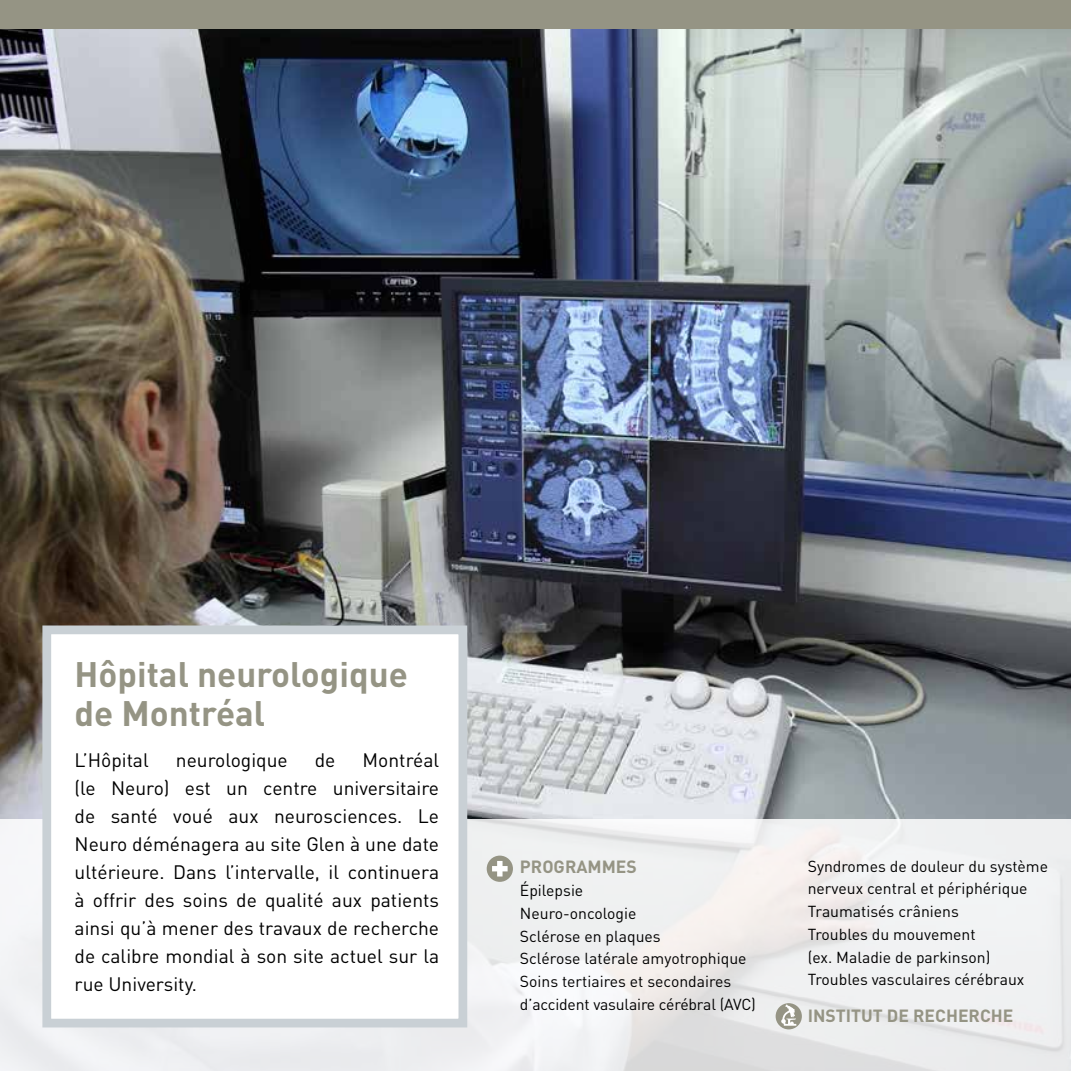
<style>
.page{position:relative;width:1071px;height:1071px;background:#fff}
.page>*{position:absolute;margin:0;border:0;box-sizing:border-box;transform-origin:0 0}
.t1{font:700 35px/38.5px "DIN";color:#959484}
.t2{font:19.25px/28px "DIN";color:#000;text-align:justify}
.t3{font:700 17.5px "DIN";color:#959484}
.t4{font:15.75px/22.8px "DIN";color:#000}
</style>
<div class="page">
<img style="left:0;top:29px;width:1071px;height:790px">
<svg style="left:0;top:819px;width:1071px;height:252px;fill:#eff0f1"></svg>
<div style="left:42px;top:626px;width:425px;height:401px;background:#fff;border:9px solid #c9d0d5"></div>
<div style="left:0;top:0;width:1071px;height:29px;background:#959484"></div>
<div style="left:487px;top:856px;width:26px;height:26px;background:#959484;border-radius:50%"></div>
<svg style="left:492px;top:861px;width:16px;height:16px"></svg>
<div style="left:776px;top:1003px;width:26px;height:26px;background:#959484;border-radius:50%"></div>
<svg style="left:781px;top:1004px;width:15px;height:22px"></svg>
<h1 class="t1" style="left:75px;top:654px;width:335px">HÔPITAL NEUROLOGIQUE<br>DE MONTRÉAL</h1>
<p class="t2" style="left:75px;top:746px;width:366px;text-indent:288px">Montréal (le Neuro) est un centre universitaire de santé voué aux neurosciences. Le Neuro déménagera au site Glen à une date ultérieure. Dans l’intervalle, il continuera à offrir des soins de qualité aux patients ainsi qu’à mener des travaux de recherche de calibre mondial à son site actuel sur la rue University.</p>
<p class="t2" style="left:75px;top:746px;width:76px">L’Hôpital</p>
<p class="t2" style="left:176px;top:746px;width:113px">neurologique</p>
<p class="t2" style="left:315px;top:746px;width:22px">de</p>
<p class="t3" style="left:520px;top:856px;width:118px">PROGRAMM ES</p>
<p class="t4" style="left:520px;top:879px;width:238px">Épilepsie<br>Neuro-oncologie<br>Sclérose en plaques<br>Sclérose latérale amyotrophique<br>Soins tertiaires et secondaires d’accident vasulaire cérébral (AVC)</p>
<p class="t4" style="left:808px;top:854px;width:242px">Syndromes de douleur du système nerveux central et périphérique<br>Traumatisés crâniens<br>Troubles du mouvement<br>(ex. Maladie de parkinson)<br>Troubles vasculaires cérébraux</p>
<p class="t3" style="left:808px;top:1004px;width:207px">I NSTITUT DE RECHERCHE</p>
</div>
